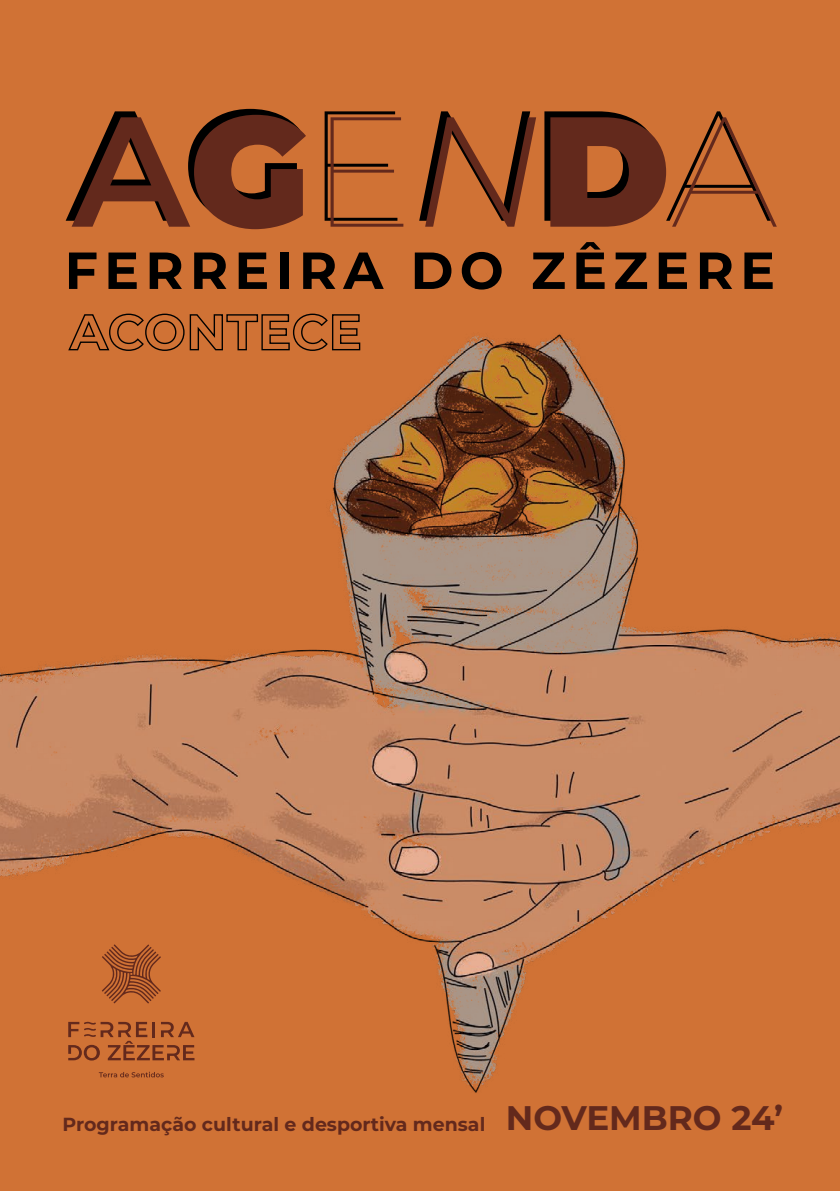
<style>
.page{position:relative;width:840px;height:1191px;background:#fff}
.page>*{position:absolute;margin:0;border:0;box-sizing:border-box;transform-origin:0 0}
.t1{font:900 156.2px "Montserrat";color:#000}
.t2{font:700 52px "Montserrat";letter-spacing:.12em;color:#000}
.t3{font:700 19px "Montserrat";color:#63291c}
.s1{font-weight:600}
.s2{font-weight:100}
.s3{font-weight:300;font-style:italic}
.s4{font-size:34px}
</style>
<div class="page">
<div style="left:0;top:0;width:839px;height:1191px;background:#d07235"></div>
<img style="left:0;top:313px;width:839px;height:780px">
<svg style="left:99px;top:1071px;width:65px;height:6px"></svg>
<svg style="left:102px;top:944px;width:59px;height:59px"></svg>
<svg style="left:68px;top:1021px;width:126px;height:39px"></svg>
<h1 class="t1" style="left:66px;top:48px;width:707px"><span class="s1">A</span>G<span class="s2">E</span><span class="s3">N</span>D<span class="s2">A</span></h1>
<h2 class="t2" style="left:65px;top:233px;width:711px">FERREIRA DO ZÊZERE</h2>
<p class="t3" style="left:62px;top:1110px;width:721px">Programação cultural e desportiva mensal <span class="s4">NOVEMBRO 24’</span></p>
</div>
